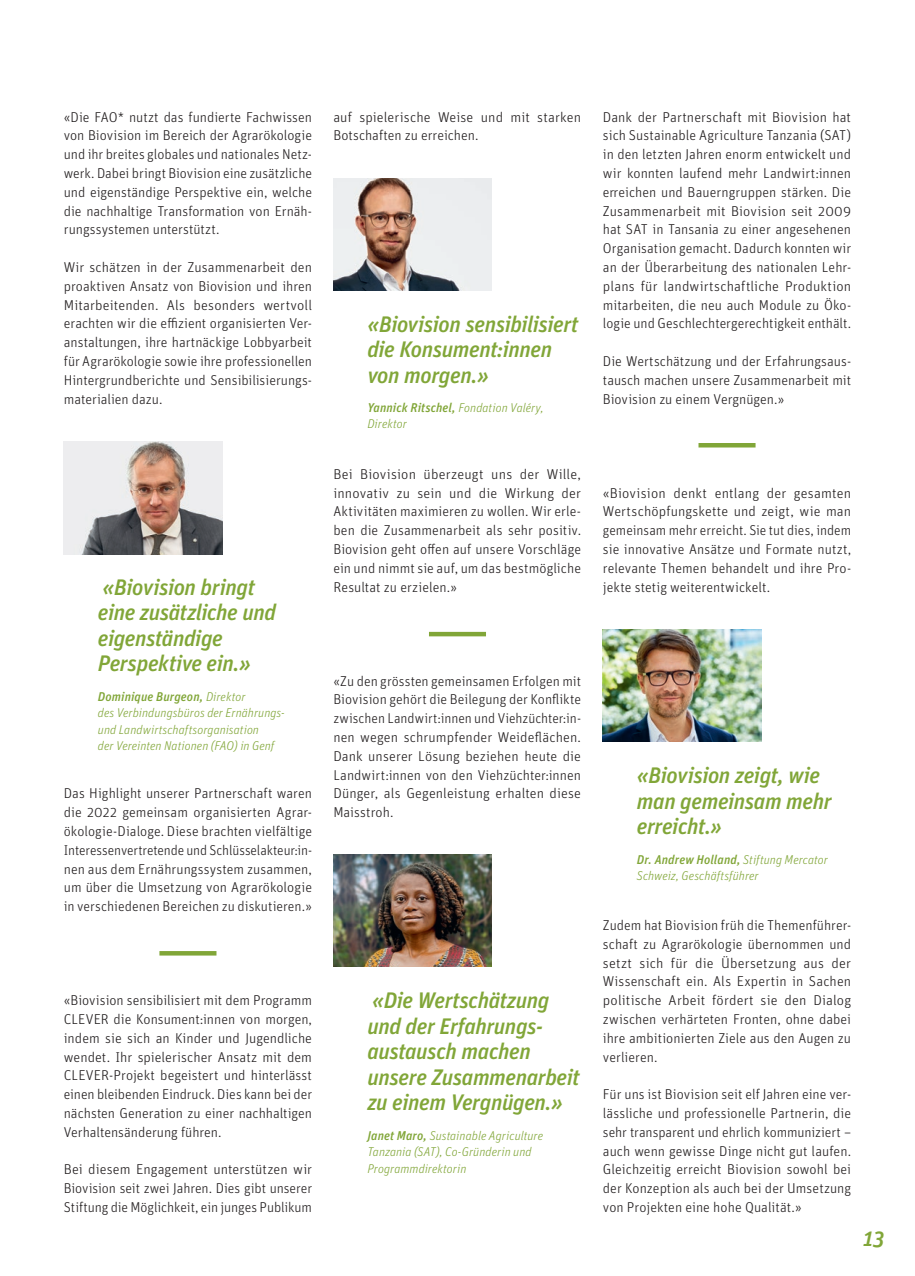
<style>
.page{position:relative;width:915px;height:1276px;background:#fff}
.page>*{position:absolute;margin:0;border:0;box-sizing:border-box;transform-origin:0 0}
.t1{font:italic 500 22.5px/25.5px "Unit OT";letter-spacing:-.02em;color:#81a638}
.t2{font:300 14.25px/18.8px "Unit OT";color:#231f20;text-align:justify}
.t3{font:italic 300 12.75px/16.5px "Unit OT";color:#81a638}
.s1{font-weight:500}
</style>
<div class="page">
<hr style="left:159px;top:951px;width:57px;height:4px;background:#81a638">
<hr style="left:429px;top:632px;width:57px;height:4px;background:#81a638">
<hr style="left:698px;top:443px;width:57px;height:4px;background:#81a638">
<img style="left:64px;top:441px;width:158px;height:113px">
<img style="left:333px;top:178px;width:158px;height:113px">
<img style="left:333px;top:855px;width:158px;height:111px">
<img style="left:602px;top:629px;width:159px;height:113px">
<p class="t2" style="left:64px;top:107px;width:250px">«Die FAO* nutzt das fundierte Fachwissen von Biovision im Bereich der Agrarökologie und ihr breites globales und nationales Netz&shy;werk. Dabei bringt Biovision eine zusätzliche und eigenständige Perspektive ein, welche die nachhaltige Transformation von Ernäh&shy;rungssystemen unterstützt.</p>
<p class="t2" style="left:64px;top:258px;width:250px">Wir schätzen in der Zusammenarbeit den proaktiven Ansatz von Biovision und ihren Mitarbeitenden. Als besonders wertvoll erachten wir die effizient organisierten Ver&shy;anstaltungen, ihre hartnäckige Lobbyarbeit für Agrarökologie sowie ihre professionellen Hintergrundberichte und Sensibilisierungs&shy;materialien dazu.</p>
<h1 class="t1" style="left:98px;top:574px;width:180px">«Biovision bringt eine zusätzliche und eigenständige<br>Perspektive ein.»</h1>
<p class="t3" style="left:98px;top:688px;width:188px"><span class="s1">Dominique Burgeon,</span> Direktor<br>des Verbindungsbüros der Ernährungs&shy;und Landwirtschaftsorganisation<br>der Vereinten Nationen (FAO) in Genf</p>
<p class="t2" style="left:64px;top:784px;width:250px">Das Highlight unserer Partnerschaft waren die 2022 gemeinsam organisierten Agrar&shy;ökologie-Dialoge. Diese brachten vielfältige Interessenvertretende und Schlüsselakteur:in&shy;nen aus dem Ernährungssystem zusammen, um über die Umsetzung von Agrarökologie in verschiedenen Bereichen zu diskutieren.»</p>
<p class="t2" style="left:333px;top:107px;width:249px">auf spielerische Weise und mit starken<br>Botschaften zu erreichen.</p>
<h1 class="t1" style="left:367px;top:311px;width:212px">«Biovision sensibilisiert die Konsument:innen von morgen.»</h1>
<p class="t3" style="left:367px;top:399px;width:178px"><span class="s1">Yannick Ritschel,</span> Fondation Valéry,<br>Direktor</p>
<p class="t2" style="left:333px;top:465px;width:249px">Bei Biovision überzeugt uns der Wille, innovativ zu sein und die Wirkung der Aktivitäten maximieren zu wollen. Wir erle&shy;ben die Zusammenarbeit als sehr positiv.<br>Biovision geht offen auf unsere Vorschläge ein und nimmt sie auf, um das bestmögliche Resultat zu erzielen.»</p>
<p class="t2" style="left:333px;top:671px;width:249px">«Zu den grössten gemeinsamen Erfolgen mit Biovision gehört die Beilegung der Konflikte zwischen Landwirt:innen und Viehzüchter:in&shy;nen wegen schrumpfender Weideflächen.<br>Dank unserer Lösung beziehen heute die Landwirt:innen von den Viehzüchter:innen Dünger, als Gegenleistung erhalten diese Maisstroh.</p>
<p class="t2" style="left:64px;top:991px;width:250px">«Biovision sensibilisiert mit dem Programm CLEVER die Konsument:innen von morgen, indem sie sich an Kinder und Jugendliche wendet. Ihr spielerischer Ansatz mit dem CLEVER-Projekt begeistert und hinterlässt einen bleibenden Eindruck. Dies kann bei der nächsten Generation zu einer nachhaltigen Verhaltensänderung führen.</p>
<p class="t2" style="left:64px;top:1160px;width:250px">Bei diesem Engagement unterstützen wir Biovision seit zwei Jahren. Dies gibt unserer Stiftung die Möglichkeit, ein junges Publikum</p>
<h1 class="t1" style="left:367px;top:987px;width:214px">«Die Wertschätzung und der Erfahrungs&shy;austausch machen unsere Zusammenarbeit zu einem Vergnügen.»</h1>
<p class="t3" style="left:367px;top:1127px;width:177px"><span class="s1">Janet Maro,</span> Sustainable Agriculture<br>Tanzania (SAT), Co-Gründerin und<br>Programmdirektorin</p>
<p class="t2" style="left:602px;top:107px;width:250px">Dank der Partnerschaft mit Biovision hat sich Sustainable Agriculture Tanzania (SAT) in den letzten Jahren enorm entwickelt und wir konnten laufend mehr Landwirt:innen erreichen und Bauerngruppen stärken. Die Zusammenarbeit mit Biovision seit 2009 hat SAT in Tansania zu einer angesehenen Organisation gemacht. Dadurch konnten wir an der Überarbeitung des nationalen Lehr&shy;plans für landwirtschaftliche Produktion mitarbeiten, die neu auch Module zu Öko&shy;logie und Geschlechtergerechtigkeit enthält.</p>
<p class="t2" style="left:602px;top:352px;width:250px">Die Wertschätzung und der Erfahrungsaus&shy;tausch machen unsere Zusammenarbeit mit Biovision zu einem Vergnügen.»</p>
<p class="t2" style="left:602px;top:483px;width:250px">«Biovision denkt entlang der gesamten Wertschöpfungskette und zeigt, wie man gemeinsam mehr erreicht. Sie tut dies, indem sie innovative Ansätze und Formate nutzt, relevante Themen behandelt und ihre Pro&shy;jekte stetig weiterentwickelt.</p>
<h1 class="t1" style="left:636px;top:762px;width:196px">«Biovision zeigt, wie man gemeinsam mehr erreicht.»</h1>
<p class="t3" style="left:636px;top:851px;width:192px"><span class="s1">Dr. Andrew Holland,</span> Stiftung Mercator<br>Schweiz, Geschäftsführer</p>
<p class="t2" style="left:602px;top:916px;width:250px">Zudem hat Biovision früh die Themenführer&shy;schaft zu Agrarökologie übernommen und setzt sich für die Übersetzung aus der Wissenschaft ein. Als Expertin in Sachen politische Arbeit fördert sie den Dialog zwischen verhärteten Fronten, ohne dabei ihre ambitionierten Ziele aus den Augen zu verlieren.</p>
<p class="t2" style="left:602px;top:1085px;width:250px">Für uns ist Biovision seit elf Jahren eine ver&shy;lässliche und professionelle Partnerin, die sehr transparent und ehrlich kommuniziert – auch wenn gewisse Dinge nicht gut laufen.<br>Gleichzeitig erreicht Biovision sowohl bei der Konzeption als auch bei der Umsetzung von Projekten eine hohe Qualität.»</p>
<h1 class="t1" style="left:862px;top:1225px;width:23px">13</h1>
</div>
